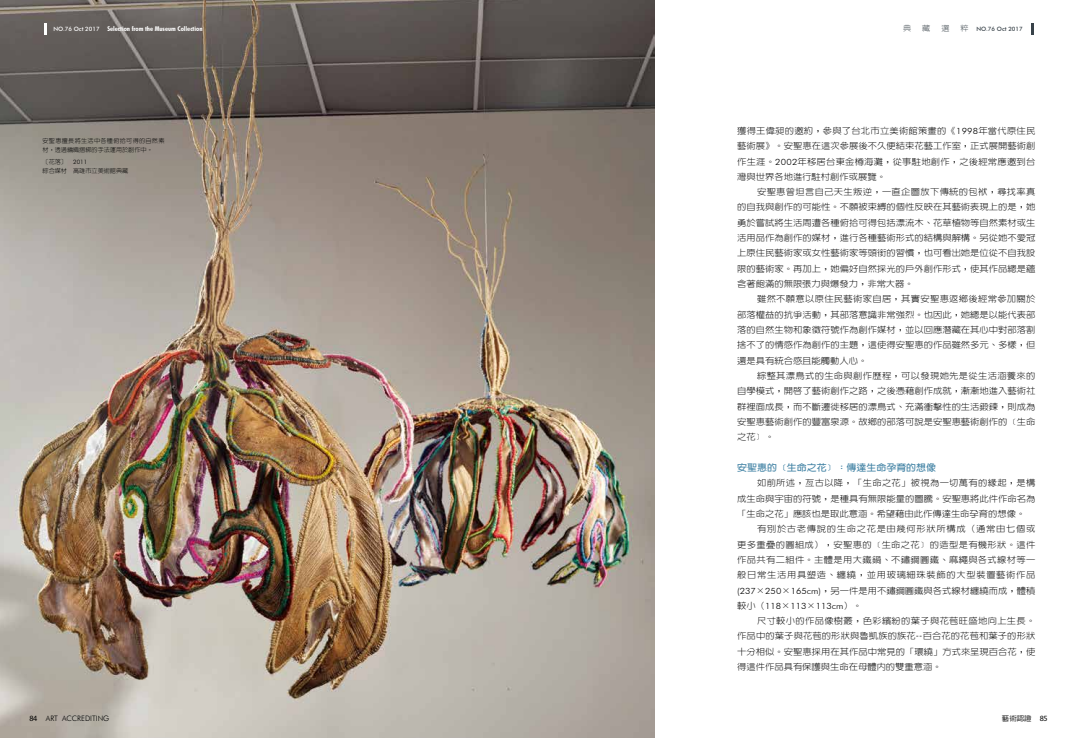
<style>
.page{position:relative;width:1078px;height:738px;background:#fff}
.page>*{position:absolute;margin:0;border:0;box-sizing:border-box;transform-origin:0 0}
.t1{font:700 9.2px "AR New Hei B5";color:#4182a4;scale:1.08 1}
.t2{font:300 8.6px/15.3px "AR New Hei B5";letter-spacing:.005em;color:#000;text-align:justify;scale:1.08 1}
.t3{font:300 8.6px "Futura BT";color:#000;scale:1.08 1}
.t4{font:300 7.5px "Futura BT";color:#000}
.t5{font:300 7.5px "AR New Hei B5";color:#384249;scale:1.08 1}
.t6{font:500 6.8px "Lin Gothic";color:#000;scale:1.1 1}
.t7{font:700 condensed 6.5px "Futura BT";color:#fff;scale:1.1 1}
.t8{font:300 6px/9px "AR New Hei B5";letter-spacing:.05em;color:#000}
.t9{font:300 6px/9px "AR New Hei B5";color:#000}
.t10{font:500 5.9px "Futura BT";color:#384249}
.s1{font-weight:500;font-stretch:normal;font-size:5.9px}
.s2{font-family:"Futura BT"}
.s3{font-family:"Myriad Pro";font-weight:400;font-size:8px}
.s4{font-family:"AR New Hei B5";font-weight:300;font-size:7.5px}
.s5{font-family:"AR New Hei B5"}
</style>
<div class="page">
<svg style="left:1031px;top:23px;width:3px;height:11px"></svg>
<img style="left:0;top:0;width:654px;height:737px">
<svg style="left:44px;top:23px;width:2px;height:11px"></svg>
<p class="t7" style="left:53px;top:25px;width:137px"><span class="s1">NO.76 Oct 2017</span> Selection from the Museum Collection</p>
<p class="t8" style="left:43px;top:136px;width:123px">安聖惠擅長將生活中各種俯拾可得的自然素材，透過編織捆綁的手法運用於創作中。</p>
<p class="t9" style="left:43px;top:157px;width:87px">〔花落〕　<span class="s2">2011<br></span>綜合媒材　高雄市立美術館典藏</p>
<p class="t4" style="left:30px;top:713px;width:81px"><span class="s3">84</span> ART ACCREDITING</p>
<p class="t5" style="left:902px;top:24px;width:9px">典</p>
<p class="t5" style="left:922px;top:24px;width:9px">藏</p>
<p class="t5" style="left:941px;top:24px;width:9px">選</p>
<p class="t10" style="left:960px;top:25px;width:64px"><span class="s4">粹</span> NO.76 Oct 2017</p>
<p class="t2" style="left:737px;top:123px;width:277px">獲得王偉昶的邀約，參與了台北市立美術館策畫的《<span class="s2">1998</span>年當代原住民藝術展》。安聖惠在這次參展後不久便結束花藝工作室，正式展開藝術創作生涯。<span class="s2">2002</span>年移居台東金樽海灘，從事駐地創作，之後經常應邀到台灣與世界各地進行駐村創作或展覽。</p>
<p class="t2" style="left:737px;top:184px;width:277px;text-indent:20px">安聖惠曾坦言自己天生叛逆，一直企圖放下傳統的包袱，尋找率真的自我與創作的可能性。不願被束縛的個性反映在其藝術表現上的是，她勇於嘗試將生活周遭各種俯拾可得包括漂流木、花草植物等自然素材或生活用品作為創作的媒材，進行各種藝術形式的結構與解構。另從她不愛冠上原住民藝術家或女性藝術家等頭銜的習慣，也可看出她是位從不自我設限的藝術家。再加上，她偏好自然採光的戶外創作形式，使其作品總是蘊含著飽滿的無限張力與爆發力，非常大器。</p>
<p class="t2" style="left:737px;top:291px;width:277px;text-indent:20px">雖然不願意以原住民藝術家自居，其實安聖惠返鄉後經常參加關於部落權益的抗爭活動，其部落意識非常強烈。也因此，她總是以能代表部落的自然生物和象徵符號作為創作媒材，並以回應潛藏在其心中對部落割捨不了的情感作為創作的主題，這使得安聖惠的作品雖然多元、多樣，但還是具有統合感且能觸動人心。</p>
<p class="t2" style="left:737px;top:368px;width:277px;text-indent:20px">綜整其漂鳥式的生命與創作歷程，可以發現她先是從生活涵養來的自學模式，開啟了藝術創作之路，之後憑藉創作成就，漸漸地進入藝術社群裡面成長，而不斷遷徙移居的漂鳥式、充滿衝擊性的生活鍛鍊，則成為安聖惠藝術創作的豐富泉源。故鄉的部落可說是安聖惠藝術創作的﹝生命之花﹞。</p>
<p class="t1" style="left:737px;top:462px;width:185px">安聖惠的﹝生命之花﹞：傳達生命孕育的想像</p>
<p class="t2" style="left:737px;top:475px;width:277px;text-indent:20px">如前所述，亙古以降，「生命之花」被視為一切萬有的緣起，是構成生命與宇宙的符號，是種具有無限能量的圖騰。安聖惠將此件作命名為「生命之花」應該也是取此意涵。希望藉由此作傳達生命孕育的想像。</p>
<p class="t2" style="left:737px;top:521px;width:277px;text-indent:20px">有別於古老傳說的生命之花是由幾何形狀所構成（通常由七個或更多重疊的圓組成），安聖惠的﹝生命之花﹞的造型是有機形狀。這件作品共有二組件。主體是用大鐵鍋、不鏽鋼圓鐵、麻繩與各式線材等一般日常生活用具塑造、纏繞，並用玻璃細珠裝飾的大型裝置藝術作品<span class="s2">(237</span>×<span class="s2">250</span>×<span class="s2">165cm)</span>，另一件是用不鏽鋼圓鐵與各式線材纏繞而成，體積</p>
<p class="t3" style="left:737px;top:600px;width:117px"><span class="s5">較小（</span>118<span class="s5">×</span>113<span class="s5">×</span>113cm<span class="s5">）。</span></p>
<p class="t2" style="left:737px;top:612px;width:278px;text-indent:20px">尺寸較小的作品像樹叢，色彩繽紛的葉子與花苞旺盛地向上生長。作品中的葉子與花苞的形狀與魯凱族的族花<span class="s2">--</span>百合花的花苞和葉子的形狀十分相似。安聖惠採用在其作品中常見的「環繞」方式來呈現百合花，使得這件作品具有保護與生命在母體內的雙重意涵。</p>
<p class="t6" style="left:1001px;top:714px;width:43px">藝術認證 <span class="s3">85</span></p>
</div>
